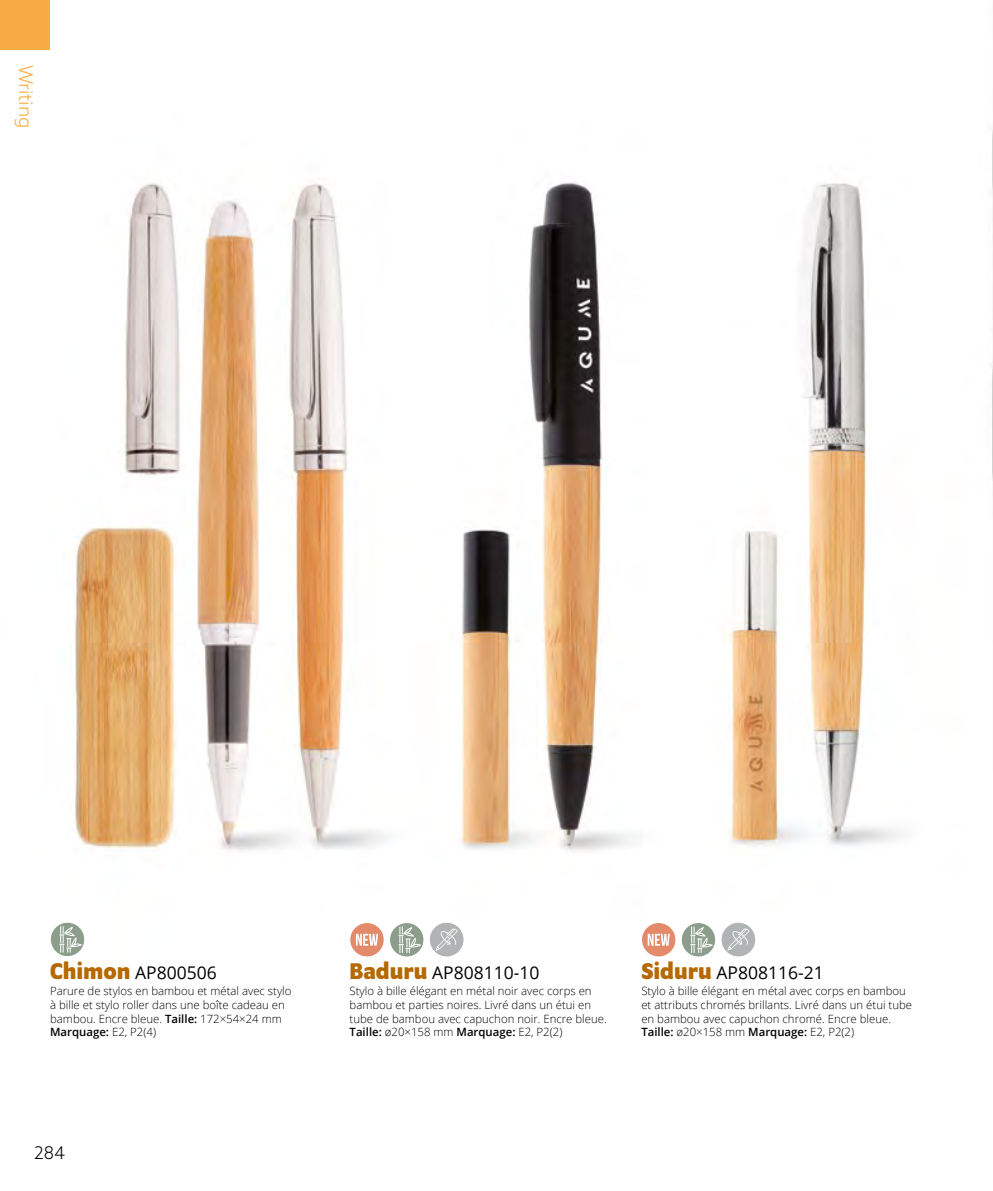
<style>
.page{position:relative;width:993px;height:1191px;background:#fff}
.page>*{position:absolute;margin:0;border:0;box-sizing:border-box;transform-origin:0 0}
.t1{font:300 19.25px "Azo Sans";color:#f8ab43}
.t2{font:17.5px "Open Sans";color:#000}
.t3{font:300 17.5px "Azo Sans";color:#000}
.t4{font:300 11.38px/13.7px "Open Sans";color:#000}
.s1{font-family:"Program OT";font-weight:700;font-size:24.5px;color:#b56902}
.s2{font-weight:600}
</style>
<div class="page">
<img style="left:62px;top:182px;width:930px;height:774px">
<div style="left:350px;top:922px;width:34px;height:35px;background:#e28a6a;border-radius:50%"></div>
<div style="left:349px;top:922px;width:35px;height:35px;border:1px solid #fff;border-radius:50%"></div>
<svg style="left:356px;top:933px;width:22px;height:12px"></svg>
<div style="left:641px;top:922px;width:34px;height:35px;background:#e28a6a;border-radius:50%"></div>
<div style="left:641px;top:922px;width:35px;height:35px;border:1px solid #fff;border-radius:50%"></div>
<svg style="left:647px;top:933px;width:22px;height:12px"></svg>
<svg style="left:389px;top:922px;width:35px;height:35px"></svg>
<div style="left:389px;top:922px;width:35px;height:35px;border:1px solid #fff;border-radius:50%"></div>
<svg style="left:398px;top:926px;width:23px;height:27px"></svg>
<svg style="left:681px;top:922px;width:34px;height:35px"></svg>
<div style="left:681px;top:922px;width:34px;height:35px;border:1px solid #fff;border-radius:50%"></div>
<svg style="left:690px;top:926px;width:22px;height:27px"></svg>
<div style="left:429px;top:922px;width:35px;height:35px;background:#b1b4b4;border-radius:50%"></div>
<div style="left:429px;top:922px;width:35px;height:35px;border:1px solid #fff;border-radius:50%"></div>
<svg style="left:436px;top:928px;width:21px;height:22px"></svg>
<div style="left:720px;top:922px;width:35px;height:35px;background:#b1b4b4;border-radius:50%"></div>
<div style="left:720px;top:922px;width:35px;height:35px;border:1px solid #fff;border-radius:50%"></div>
<svg style="left:727px;top:928px;width:22px;height:22px"></svg>
<svg style="left:50px;top:922px;width:35px;height:34px"></svg>
<div style="left:50px;top:922px;width:35px;height:34px;border:1px solid #fff;border-radius:50%"></div>
<svg style="left:59px;top:926px;width:23px;height:26px"></svg>
<div style="left:0;top:0;width:50px;height:50px;background:#f8ab43"></div>
<h1 class="t1" style="left:38px;top:64px;width:66px;rotate:90deg">Writing</h1>
<h2 class="t2" style="left:50px;top:960px;width:168px"><span class="s1">Chimon</span> AP800506</h2>
<p class="t4" style="left:50px;top:984px;width:243px">Parure de stylos en bambou et métal avec stylo à bille et stylo roller dans une boîte cadeau en bambou. Encre bleue. <span class="s2">Taille:</span> 172×54×24 mm <span class="s2">Marquage:</span> E2, P2(4)</p>
<h2 class="t3" style="left:34px;top:1141px;width:33px">284</h2>
<h2 class="t2" style="left:349px;top:960px;width:191px"><span class="s1">Baduru</span> AP808110-10</h2>
<p class="t4" style="left:349px;top:984px;width:258px">Stylo à bille élégant en métal noir avec corps en bambou et parties noires. Livré dans un étui en tube de bambou avec capuchon noir. Encre bleue.<br><span class="s2">Taille:</span> ø20×158 mm <span class="s2">Marquage:</span> E2, P2(2)</p>
<h2 class="t2" style="left:641px;top:960px;width:184px"><span class="s1">Siduru</span> AP808116-21</h2>
<p class="t4" style="left:641px;top:984px;width:272px">Stylo à bille élégant en métal avec corps en bambou et attributs chromés brillants. Livré dans un étui tube en bambou avec capuchon chromé. Encre bleue.<br><span class="s2">Taille:</span> ø20×158 mm <span class="s2">Marquage:</span> E2, P2(2)</p>
</div>
